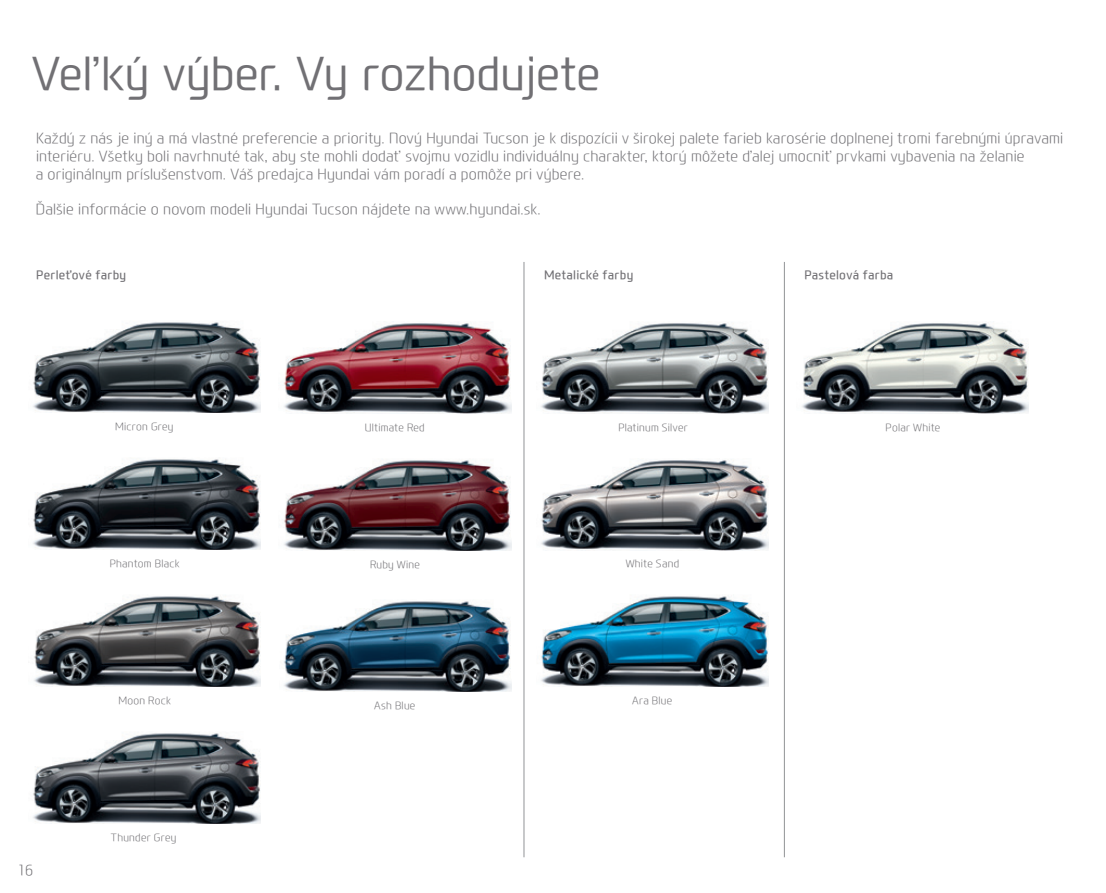
<style>
.page{position:relative;width:1106px;height:893px;background:#fff}
.page>*{position:absolute;margin:0;border:0;box-sizing:border-box;transform-origin:0 0}
.t1{font:300 45px "Modern H";letter-spacing:-.005em;color:#717074}
.t2{font:300 14.4px/17.9px "Modern H Eco";letter-spacing:.01em;color:#717074}
.t3{font:500 12px "Modern H";letter-spacing:.02em;color:#717074}
.t4{font:300 10.35px "Modern H Eco";letter-spacing:.025em;color:#717074}
</style>
<div class="page">
<img style="left:284px;top:460px;width:227px;height:90px">
<img style="left:284px;top:323px;width:227px;height:90px">
<img style="left:33px;top:733px;width:227px;height:90px">
<img style="left:34px;top:596px;width:227px;height:91px">
<img style="left:283px;top:601px;width:228px;height:91px">
<img style="left:541px;top:596px;width:227px;height:91px">
<img style="left:33px;top:459px;width:227px;height:91px">
<img style="left:541px;top:323px;width:227px;height:90px">
<img style="left:33px;top:322px;width:227px;height:91px">
<img style="left:541px;top:460px;width:227px;height:90px">
<hr style="left:523px;top:262px;width:1px;height:595px;background:#919396">
<hr style="left:784px;top:262px;width:1px;height:595px;background:#919396">
<img style="left:802px;top:323px;width:226px;height:90px">
<h1 class="t1" style="left:32px;top:43px;width:570px">Veľký výber. Vy rozhodujete</h1>
<p class="t2" style="left:36px;top:129px;width:1029px">Každý z nás je iný a má vlastné preferencie a priority. Nový Hyundai Tucson je k dispozícii v širokej palete farieb karosérie doplnenej tromi farebnými úpravami interiéru. Všetky boli navrhnuté tak, aby ste mohli dodať svojmu vozidlu individuálny charakter, ktorý môžete ďalej umocniť prvkami vybavenia na želanie<br>a originálnym príslušenstvom. Váš predajca Hyundai vám poradí a pomôže pri výbere.</p>
<p class="t2" style="left:36px;top:200px;width:506px">Ďalšie informácie o novom modeli Hyundai Tucson nájdete na www.hyundai.sk.</p>
<p class="t3" style="left:36px;top:267px;width:92px">Perleťové farby</p>
<p class="t3" style="left:544px;top:267px;width:91px">Metalické farby</p>
<p class="t4" style="left:115px;top:420px;width:60px">Micron Grey</p>
<p class="t4" style="left:618px;top:420px;width:71px">Platinum Silver</p>
<p class="t4" style="left:365px;top:421px;width:61px">Ultimate Red</p>
<p class="t2" style="left:18px;top:861px;width:16px">16</p>
<p class="t4" style="left:110px;top:557px;width:71px">Phantom Black</p>
<p class="t4" style="left:118px;top:694px;width:54px">Moon Rock</p>
<p class="t4" style="left:111px;top:831px;width:67px">Thunder Grey</p>
<p class="t4" style="left:370px;top:558px;width:52px">Ruby Wine</p>
<p class="t4" style="left:374px;top:699px;width:43px">Ash Blue</p>
<p class="t4" style="left:625px;top:557px;width:55px">White Sand</p>
<p class="t4" style="left:632px;top:694px;width:42px">Ara Blue</p>
<p class="t3" style="left:804px;top:267px;width:90px">Pastelová farba</p>
<p class="t4" style="left:885px;top:420px;width:56px">Polar White</p>
</div>
